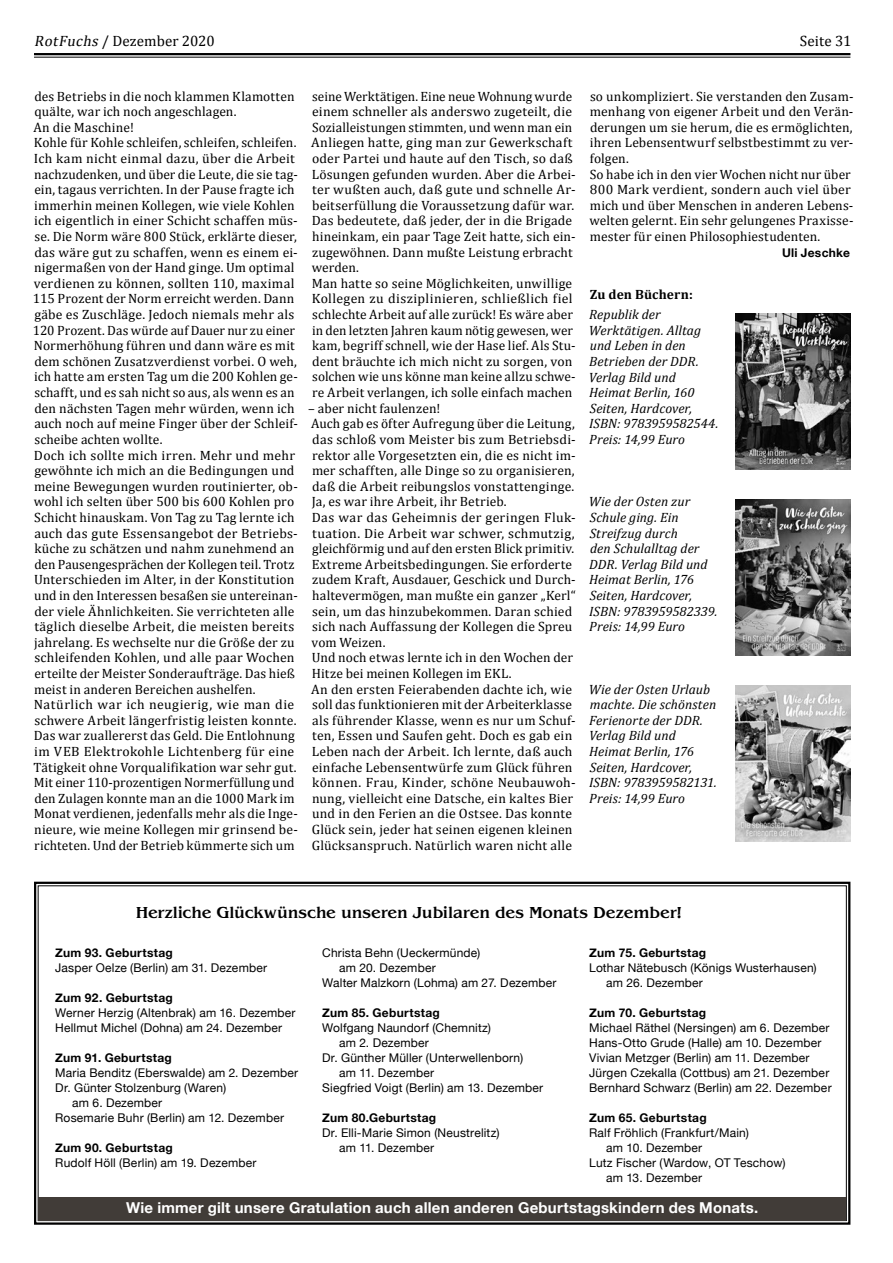
<style>
.page{position:relative;width:893px;height:1263px;background:#fff}
.page>*{position:absolute;margin:0;border:0;box-sizing:border-box;transform-origin:0 0}
.t1{font:500 16.5px "Benguiat Std";letter-spacing:-.01em;color:#000}
.t2{font:700 15px "Helvetica Neue";letter-spacing:.015em;color:#fff}
.t3{font:15px "Cambria";color:#000}
.t4{font:13.5px/15.6px "Cambria";letter-spacing:.01em;color:#000}
.t5{font:italic 13.5px/15.6px "Cambria";color:#000}
.t6{font:700 13.5px "Cambria";letter-spacing:.005em;color:#000}
.t7{font:12px/15px "Helvetica Neue";letter-spacing:.015em;color:#000}
.t8{font:700 12px "Helvetica Neue";letter-spacing:.025em;color:#000}
.s1{font-style:italic}
</style>
<div class="page">
<hr style="left:34px;top:53px;width:816px;height:2px;background:#000">
<hr style="left:34px;top:57px;width:816px;height:1px;background:#000">
<svg style="left:34px;top:881px;width:817px;height:344px"></svg>
<div style="left:39px;top:1197px;width:807px;height:23px;background:#413c38"></div>
<img style="left:735px;top:499px;width:115px;height:156px">
<img style="left:735px;top:314px;width:115px;height:155px">
<img style="left:735px;top:685px;width:115px;height:156px">
<p class="t3" style="left:34px;top:32px;width:182px"><span class="s1">RotFuchs</span>/ Dezember 2020</p>
<p class="t3" style="left:800px;top:32px;width:53px">Seite 31</p>
<p class="t4" style="left:33px;top:88px;width:266px">des Betriebs in die noch klammen Klamotten quälte, war ich noch angeschlagen.<br>An die Maschine!<br>Kohle für Kohle schleifen, schleifen, schleifen.<br>Ich kam nicht einmal dazu, über die Arbeit nachzudenken, und über die Leute, die sie tag&shy;ein, tagaus verrichten. In der Pause fragte ich immerhin meinen Kollegen, wie viele Kohlen ich eigentlich in einer Schicht schaffen müs&shy;se. Die Norm wäre 800 Stück, erklärte dieser, das wäre gut zu schaffen, wenn es einem ei&shy;nigermaßen von der Hand ginge. Um optimal verdienen zu können, sollten 110, maximal 115 Prozent der Norm erreicht werden. Dann gäbe es Zuschläge. Jedoch niemals mehr als 120 Prozent. Das würde auf Dauer nur zu einer Normerhöhung führen und dann wäre es mit dem schönen Zusatzverdienst vorbei. O weh, ich hatte am ersten Tag um die 200 Kohlen ge&shy;schafft, und es sah nicht so aus, als wenn es an den nächsten Tagen mehr würden, wenn ich auch noch auf meine Finger über der Schleif&shy;scheibe achten wollte.<br>Doch ich sollte mich irren. Mehr und mehr gewöhnte ich mich an die Bedingungen und meine Bewegungen wurden routinierter, ob&shy;wohl ich selten über 500 bis 600 Kohlen pro Schicht hinauskam. Von Tag zu Tag lernte ich auch das gute Essensangebot der Betriebs&shy;küche zu schätzen und nahm zunehmend an den Pausengesprächen der Kollegen teil. Trotz Unterschieden im Alter, in der Konstitution und in den Interessen besaßen sie untereinan&shy;der viele Ähnlichkeiten. Sie verrichteten alle täglich dieselbe Arbeit, die meisten bereits jahrelang. Es wechselte nur die Größe der zu schleifenden Kohlen, und alle paar Wochen erteilte der Meister Sonderaufträge. Das hieß meist in anderen Bereichen aushelfen.<br>Natürlich war ich neugierig, wie man die schwere Arbeit längerfristig leisten konnte.<br>Das war zuallererst das Geld. Die Entlohnung im VEB Elektrokohle Lichtenberg für eine Tätigkeit ohne Vorqualifikation war sehr gut.<br>Mit einer 110-prozentigen Normerfüllung und den Zulagen konnte man an die 1000 Mark im Monat verdienen, jedenfalls mehr als die Inge&shy;nieure, wie meine Kollegen mir grinsend be&shy;richteten. Und der Betrieb kümmerte sich um</p>
<p class="t4" style="left:311px;top:88px;width:266px">seine Werktätigen. Eine neue Wohnung wurde einem schneller als anderswo zugeteilt, die Sozialleistungen stimmten, und wenn man ein Anliegen hatte, ging man zur Gewerkschaft oder Partei und haute auf den Tisch, so daß Lösungen gefunden wurden. Aber die Arbei&shy;ter wußten auch, daß gute und schnelle Ar&shy;beitserfüllung die Voraussetzung dafür war.<br>Das bedeutete, daß jeder, der in die Brigade hineinkam, ein paar Tage Zeit hatte, sich ein&shy;zugewöhnen. Dann mußte Leistung erbracht werden.<br>Man hatte so seine Möglichkeiten, unwillige Kollegen zu disziplinieren, schließlich fiel schlechte Arbeit auf alle zurück! Es wäre aber in den letzten Jahren kaum nötig gewesen, wer kam, begriff schnell, wie der Hase lief. Als Stu&shy;dent bräuchte ich mich nicht zu sorgen, von solchen wie uns könne man keine allzu schwe&shy;re Arbeit verlangen, ich solle einfach machen</p>
<p class="t4" style="left:308px;top:400px;width:269px">– aber nicht faulenzen!<br>Auch gab es öfter Aufregung über die Leitung, das schloß vom Meister bis zum Betriebsdi&shy;rektor alle Vorgesetzten ein, die es nicht im&shy;mer schafften, alle Dinge so zu organisieren, daß die Arbeit reibungslos vonstattenginge.<br>Ja, es war ihre Arbeit, ihr Betrieb.<br>Das war das Geheimnis der geringen Fluk&shy;tuation. Die Arbeit war schwer, schmutzig, gleichförmig und auf den ersten Blick primitiv.<br>Extreme Arbeitsbedingungen. Sie erforderte zudem Kraft, Ausdauer, Geschick und Durch&shy;haltevermögen, man mußte ein ganzer „Kerl“ sein, um das hinzubekommen. Daran schied sich nach Auffassung der Kollegen die Spreu vom Weizen.<br>Und noch etwas lernte ich in den Wochen der Hitze bei meinen Kollegen im EKL.<br>An den ersten Feierabenden dachte ich, wie soll das funktionieren mit der Arbeiterklasse als führender Klasse, wenn es nur um Schuf&shy;ten, Essen und Saufen geht. Doch es gab ein Leben nach der Arbeit. Ich lernte, daß auch einfache Lebensentwürfe zum Glück führen können. Frau, Kinder, schöne Neubauwoh&shy;nung, vielleicht eine Datsche, ein kaltes Bier und in den Ferien an die Ostsee. Das konnte Glück sein, jeder hat seinen eigenen kleinen Glücksanspruch. Natürlich waren nicht alle</p>
<p class="t4" style="left:589px;top:88px;width:265px">so unkompliziert. Sie verstanden den Zusam&shy;menhang von eigener Arbeit und den Verän&shy;derungen um sie herum, die es ermöglichten, ihren Lebensentwurf selbstbestimmt zu ver&shy;folgen.<br>So habe ich in den vier Wochen nicht nur über 800 Mark verdient, sondern auch viel über mich und über Menschen in anderen Lebens&shy;welten gelernt. Ein sehr gelungenes Praxisse&shy;mester für einen Philosophiestudenten.</p>
<p class="t8" style="left:782px;top:243px;width:69px">Uli Jeschke</p>
<p class="t6" style="left:590px;top:286px;width:104px">Zu den Büchern:</p>
<p class="t5" style="left:589px;top:306px;width:131px">Republik der<br>Werktätigen. Alltag und Leben in den<br>Betrieben der DDR.<br>Verlag Bild und<br>Heimat Berlin, 160<br>Seiten, Hardcover,<br>ISBN: 9783959582544.<br>Preis: 14,99 Euro</p>
<p class="t5" style="left:589px;top:494px;width:130px">Wie der Osten zur<br>Schule ging. Ein<br>Streifzug durch<br>den Schulalltag der<br>DDR. Verlag Bild und<br>Heimat Berlin, 176<br>Seiten, Hardcover,<br>ISBN: 9783959582339.<br>Preis: 14,99 Euro</p>
<p class="t5" style="left:589px;top:681px;width:129px">Wie der Osten Urlaub machte. Die schönsten<br>Ferienorte der DDR.<br>Verlag Bild und<br>Heimat Berlin, 176<br>Seiten, Hardcover,<br>ISBN: 9783959582131.<br>Preis: 14,99 Euro</p>
<p class="t1" style="left:136px;top:903px;width:548px">Herzliche Glückwünsche unseren Jubilaren des Monats Dezember!</p>
<p class="t7" style="left:322px;top:946px;width:160px">Christa Behn (Ueckermünde)</p>
<p class="t7" style="left:339px;top:961px;width:98px">am 20. Dezember</p>
<p class="t7" style="left:322px;top:976px;width:236px">Walter Malzkorn (Lohma) am 27. Dezember</p>
<p class="t8" style="left:322px;top:1003px;width:119px">Zum 85. Geburtstag</p>
<p class="t7" style="left:322px;top:1021px;width:170px">Wolfgang Naundorf (Chemnitz)</p>
<p class="t7" style="left:339px;top:1036px;width:91px">am 2. Dezember</p>
<p class="t7" style="left:322px;top:1051px;width:202px">Dr. Günther Müller (Unterwellenborn)</p>
<p class="t7" style="left:339px;top:1066px;width:96px">am 11. Dezember</p>
<p class="t7" style="left:322px;top:1081px;width:223px">Siegfried Voigt (Berlin) am 13. Dezember</p>
<p class="t8" style="left:322px;top:1108px;width:116px">Zum 80.Geburtstag</p>
<p class="t7" style="left:339px;top:1126px;width:162px;text-indent:-17px">Dr. Elli-Marie Simon (Neustrelitz) am 11. Dezember</p>
<p class="t8" style="left:55px;top:943px;width:119px">Zum 93. Geburtstag</p>
<p class="t7" style="left:55px;top:961px;width:213px">Jasper Oelze (Berlin) am 31. Dezember</p>
<p class="t8" style="left:55px;top:988px;width:119px">Zum 92. Geburtstag</p>
<p class="t7" style="left:55px;top:1006px;width:242px">Werner Herzig (Altenbrak) am 16. Dezember<br>Hellmut Michel (Dohna) am 24. Dezember</p>
<p class="t8" style="left:55px;top:1048px;width:118px">Zum 91. Geburtstag</p>
<p class="t7" style="left:55px;top:1066px;width:244px">Maria Benditz (Eberswalde) am 2. Dezember</p>
<p class="t7" style="left:55px;top:1081px;width:172px">Dr. Günter Stolzenburg (Waren)</p>
<p class="t7" style="left:72px;top:1096px;width:91px">am 6. Dezember</p>
<p class="t7" style="left:55px;top:1111px;width:230px">Rosemarie Buhr (Berlin) am 12. Dezember</p>
<p class="t8" style="left:55px;top:1138px;width:119px">Zum 90. Geburtstag</p>
<p class="t7" style="left:55px;top:1156px;width:203px">Rudolf Höll (Berlin) am 19. Dezember</p>
<p class="t8" style="left:589px;top:943px;width:119px">Zum 75. Geburtstag</p>
<p class="t7" style="left:606px;top:961px;width:212px;text-indent:-17px">Lothar Nätebusch (Königs Wusterhausen) am 26. Dezember</p>
<p class="t8" style="left:589px;top:1003px;width:119px">Zum 70. Geburtstag</p>
<p class="t7" style="left:589px;top:1021px;width:244px">Michael Räthel (Nersingen) am 6. Dezember Hans-Otto Grude (Halle) am 10. Dezember Vivian Metzger (Berlin) am 11. Dezember Jürgen Czekalla (Cottbus) am 21. Dezember Bernhard Schwarz (Berlin) am 22. Dezember</p>
<p class="t8" style="left:589px;top:1108px;width:119px">Zum 65. Geburtstag</p>
<p class="t7" style="left:589px;top:1126px;width:161px">Ralf Fröhlich (Frankfurt/Main)</p>
<p class="t7" style="left:606px;top:1141px;width:98px">am 10. Dezember</p>
<p class="t7" style="left:589px;top:1156px;width:198px">Lutz Fischer (Wardow, OT Teschow)</p>
<p class="t7" style="left:606px;top:1171px;width:98px">am 13. Dezember</p>
<p class="t2" style="left:126px;top:1196px;width:634px">Wie immer gilt unsere Gratulation auch allen anderen Geburtstagskindern des Monats.</p>
</div>
